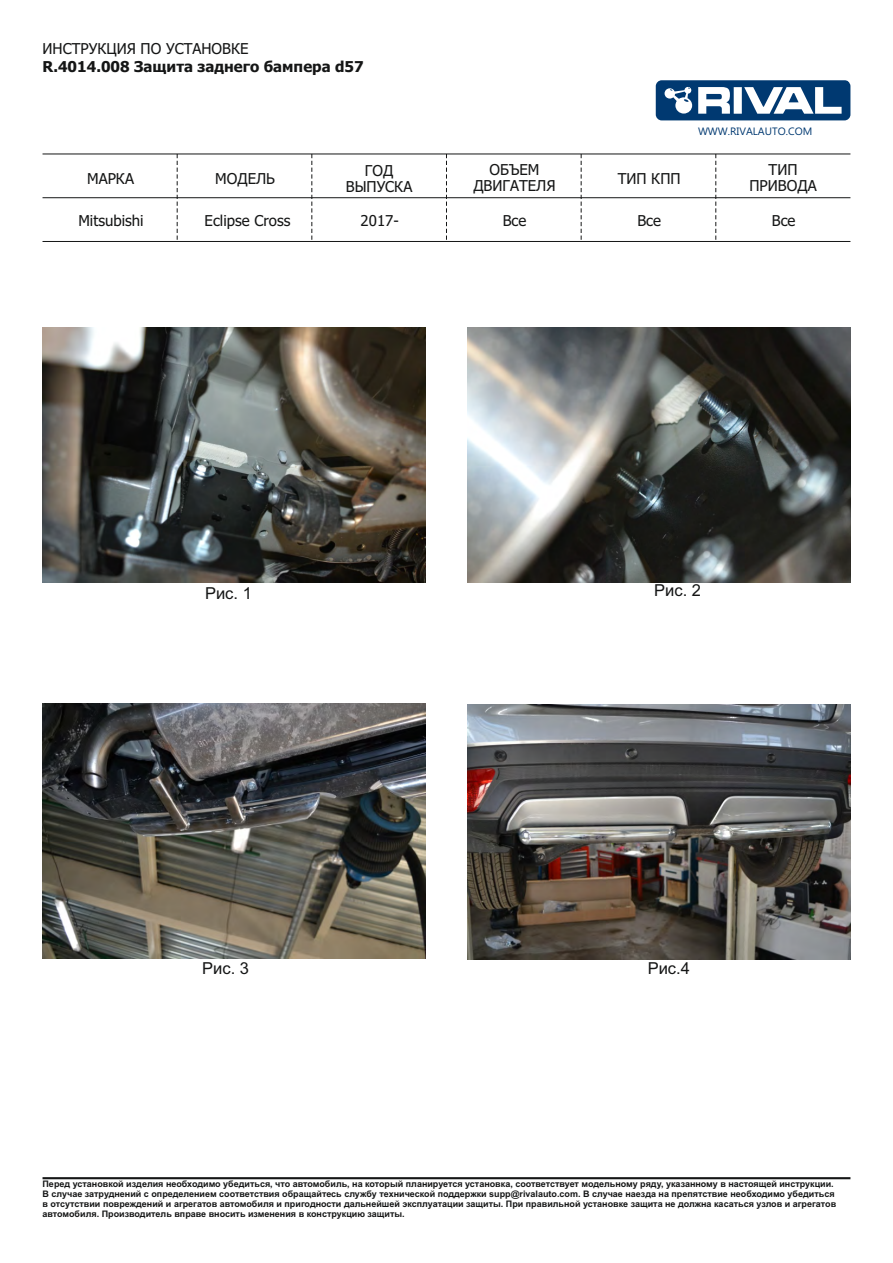
<style>
.page{position:relative;width:893px;height:1263px;background:#fff}
.page>*{position:absolute;margin:0;border:0;box-sizing:border-box;transform-origin:0 0}
.t1{font:16.5px "Arial";color:#151616}
.t2{font:15px/16.4px "Tahoma";color:#151616;text-align:center}
.t3{font:700 15px "Tahoma";color:#151616}
.t4{font:10.65px "Ebrima";color:#003971}
.t5{font:700 9px/10.1px "Arial";color:#151616}
</style>
<div class="page">
<hr style="left:43px;top:1177px;width:807px;height:2px;background:#151616">
<svg style="left:177px;top:155px;width:1px;height:85px"></svg>
<svg style="left:311px;top:155px;width:1px;height:85px"></svg>
<svg style="left:446px;top:155px;width:1px;height:85px"></svg>
<svg style="left:581px;top:155px;width:1px;height:85px"></svg>
<svg style="left:715px;top:155px;width:1px;height:85px"></svg>
<hr style="left:43px;top:154px;width:807px;height:1px;background:#151616">
<hr style="left:43px;top:241px;width:807px;height:1px;background:#151616">
<hr style="left:43px;top:197px;width:807px;height:1px;background:#151616">
<svg style="left:656px;top:80px;width:194px;height:40px"></svg>
<img style="left:43px;top:328px;width:382px;height:255px">
<img style="left:468px;top:328px;width:382px;height:255px">
<img style="left:43px;top:703px;width:382px;height:255px">
<img style="left:468px;top:704px;width:382px;height:255px">
<h2 class="t2" style="left:43px;top:41px;width:207px">ИНСТРУКЦИЯ ПО УСТАНОВКЕ</h2>
<h2 class="t3" style="left:43px;top:60px;width:323px">R.4014.008 Защита заднего бампера d57</h2>
<p class="t4" style="left:698px;top:127px;width:116px">WWW.RIVALAUTO.COM</p>
<h2 class="t2" style="left:87px;top:172px;width:48px">МАРКА</h2>
<h2 class="t2" style="left:346px;top:164px;width:68px">ГОД<br>ВЫПУСКА</h2>
<h2 class="t2" style="left:473px;top:163px;width:84px">ОБЪЕМ<br>ДВИГАТЕЛЯ</h2>
<h2 class="t2" style="left:618px;top:172px;width:64px">ТИП КПП</h2>
<h2 class="t2" style="left:749px;top:162px;width:69px">ТИП<br>ПРИВОДА</h2>
<h2 class="t2" style="left:215px;top:172px;width:61px">МОДЕЛЬ</h2>
<h2 class="t2" style="left:78px;top:213px;width:67px">Mitsubishi</h2>
<h2 class="t2" style="left:205px;top:213px;width:87px">Eclipse Cross</h2>
<h2 class="t2" style="left:361px;top:213px;width:40px">2017-</h2>
<h2 class="t2" style="left:503px;top:213px;width:25px">Все</h2>
<h2 class="t2" style="left:637px;top:213px;width:25px">Все</h2>
<h2 class="t2" style="left:772px;top:213px;width:25px">Все</h2>
<h1 class="t1" style="left:205px;top:586px;width:48px">Рис. 1</h1>
<h1 class="t1" style="left:654px;top:584px;width:48px">Рис. 2</h1>
<h1 class="t1" style="left:202px;top:962px;width:48px">Рис. 3</h1>
<h1 class="t1" style="left:648px;top:962px;width:44px">Рис.4</h1>
<p class="t5" style="left:43px;top:1180px;width:795px">Перед установкой изделия необходимо убедиться, что автомобиль, на который планируется установка, соответствует модельному ряду, указанному в настоящей инструкции.<br>В случае затруднений с определением соответствия обращайтесь службу технической поддержки supp@rivalauto.com. В случае наезда на препятствие необходимо убедиться в отсутствии повреждений и агрегатов автомобиля и пригодности дальнейшей эксплуатации защиты. При правильной установке защита не должна касаться узлов и агрегатов автомобиля. Производитель вправе вносить изменения в конструкцию защиты.</p>
</div>
